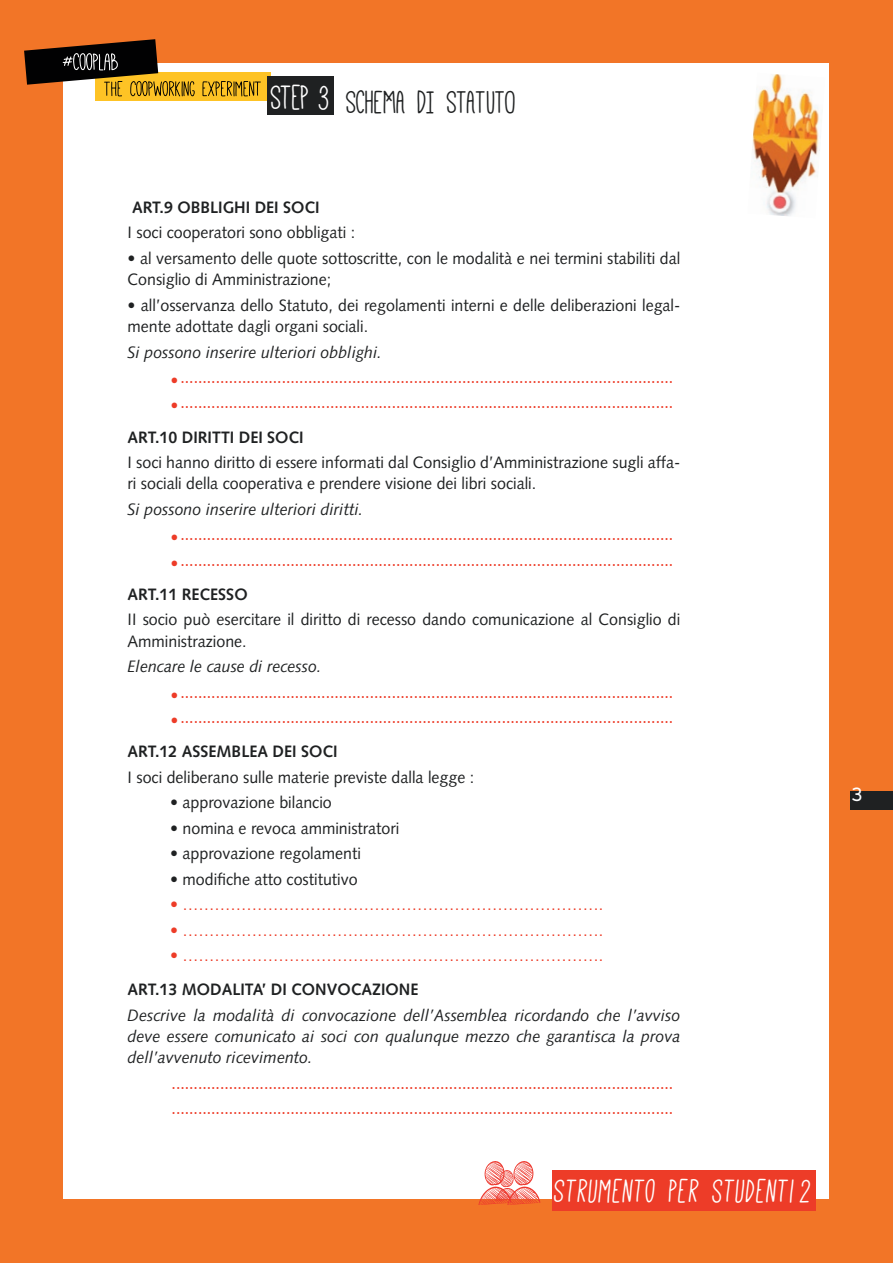
<style>
.page{position:relative;width:893px;height:1263px;background:#f27527}
.page>*{position:absolute;margin:0;border:0;box-sizing:border-box;transform-origin:0 0}
.t1{font:36.6px "Mathlete Bulky Slant";letter-spacing:.04em;color:#fff}
.t2{font:36px "Mathlete Bulky";letter-spacing:.01em;color:#1f2122}
.t3{font:22.5px "Courier Prime Code";color:#fff}
.t4{font:18px/25.5px "Calibri";color:#ed3c28}
.t5{font:16.5px/21.3px "Syntax LT Std";color:#1f2122}
.t6{font:italic 16.5px/21.3px "Syntax LT Std";color:#1f2122;text-align:justify}
.t7{font:700 16.5px "Syntax LT Std";color:#1f2122}
.t8{font:16.5px "Syntax LT Std";color:#ed3c28}
.s1{font-size:38.4px;color:#fff}
</style>
<div class="page">
<div style="left:850px;top:791px;width:43px;height:18px;background:#1f2122"></div>
<div style="left:64px;top:64px;width:765px;height:1135px;background:#fff"></div>
<div style="left:95px;top:72px;width:176px;height:29px;background:#fec325"></div>
<svg style="left:24px;top:39px;width:237px;height:58px"></svg>
<img style="left:752px;top:74px;width:68px;height:142px">
<div style="left:267px;top:76px;width:67px;height:39px;background:#1f2122"></div>
<div style="left:552px;top:1170px;width:263px;height:41px;background:#ed3c28"></div>
<svg style="left:478px;top:1161px;width:62px;height:44px"></svg>
<h2 class="t2" style="left:271px;top:85px;width:247px"><span class="s1">Step 3</span> SCHEMA DI STATUTO</h2>
<p class="t7" style="left:132px;top:198px;width:189px">ART.9 OBBLIGHI DEI SOCI</p>
<p class="t5" style="left:128px;top:222px;width:229px">I soci cooperatori sono obbligati :</p>
<p class="t5" style="left:128px;top:248px;width:554px">• al versamento delle quote sottoscritte, con le modalità e nei termini stabiliti dal<br>Consiglio di Amministrazione;</p>
<p class="t5" style="left:128px;top:294px;width:554px">• all’osservanza dello Statuto, dei regolamenti interni e delle deliberazioni legal&shy;mente adottate dagli organi sociali.</p>
<p class="t6" style="left:128px;top:341px;width:256px">Si possono inserire ulteriori obblighi.</p>
<p class="t4" style="left:170px;top:363px;width:505px">• ................................................................................................................</p>
<p class="t4" style="left:170px;top:389px;width:505px">• ................................................................................................................</p>
<p class="t7" style="left:128px;top:427px;width:178px">ART.10 DIRITTI DEI SOCI</p>
<p class="t5" style="left:128px;top:452px;width:554px">I soci hanno diritto di essere informati dal Consiglio d’Amministrazione sugli affa&shy;ri sociali della cooperativa e prendere visione dei libri sociali.</p>
<p class="t6" style="left:128px;top:498px;width:237px">Si possono inserire ulteriori diritti.</p>
<p class="t4" style="left:170px;top:521px;width:505px">• ................................................................................................................</p>
<p class="t4" style="left:170px;top:546px;width:505px">• ................................................................................................................</p>
<p class="t7" style="left:128px;top:585px;width:122px">ART.11 RECESSO</p>
<p class="t5" style="left:128px;top:609px;width:554px">II socio può esercitare il diritto di recesso dando comunicazione al Consiglio di<br>Amministrazione.</p>
<p class="t6" style="left:128px;top:656px;width:195px">Elencare le cause di recesso.</p>
<p class="t4" style="left:170px;top:678px;width:505px">• ................................................................................................................</p>
<p class="t4" style="left:170px;top:703px;width:505px">• ................................................................................................................</p>
<p class="t7" style="left:128px;top:742px;width:211px">ART.12 ASSEMBLEA DEI SOCI</p>
<p class="t5" style="left:128px;top:766px;width:348px">I soci deliberano sulle materie previste dalla legge :</p>
<p class="t5" style="left:170px;top:792px;width:163px">• approvazione bilancio</p>
<p class="t5" style="left:170px;top:817px;width:231px">• nomina e revoca amministratori</p>
<p class="t5" style="left:170px;top:843px;width:192px">• approvazione regolamenti</p>
<p class="t5" style="left:170px;top:868px;width:189px">• modifiche atto costitutivo</p>
<p class="t8" style="left:170px;top:895px;width:435px">• …………………………………………………………………….</p>
<p class="t8" style="left:170px;top:920px;width:435px">• …………………………………………………………………….</p>
<p class="t8" style="left:170px;top:946px;width:435px">• …………………………………………………………………….</p>
<p class="t7" style="left:128px;top:980px;width:292px">ART.13 MODALITA’ DI CONVOCAZIONE</p>
<p class="t6" style="left:128px;top:1004px;width:554px">Descrive la modalità di convocazione dell’Assemblea ricordando che l’avviso deve essere comunicato ai soci con qualunque mezzo che garantisca la prova dell’avvenuto ricevimento.</p>
<p class="t4" style="left:172px;top:1069px;width:503px">.................................................................................................................. ..................................................................................................................</p>
<h1 class="t1" style="left:555px;top:1173px;width:258px">STRUMENTO PER STUDENTI 2</h1>
<p class="t3" style="left:850px;top:780px;width:15px">3</p>
</div>
